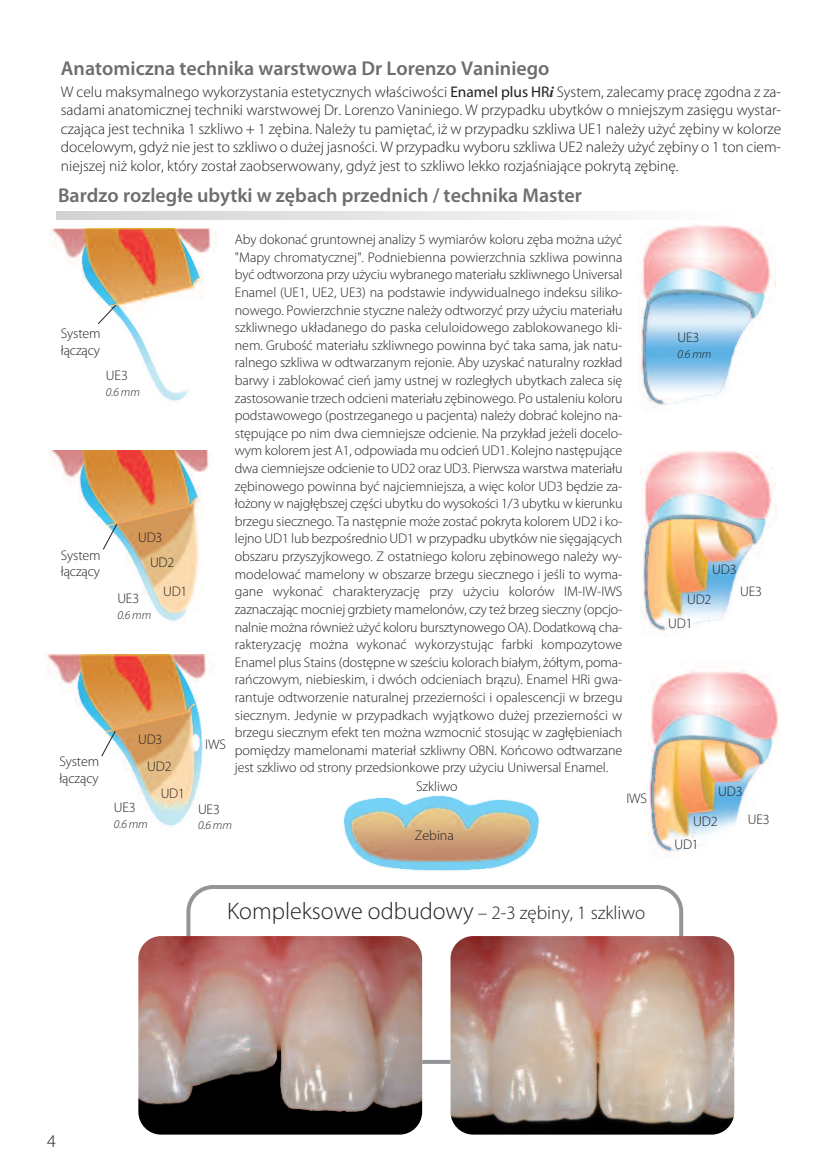
<style>
.page{position:relative;width:840px;height:1163px;background:#fff}
.page>*{position:absolute;margin:0;border:0;box-sizing:border-box;transform-origin:0 0}
.t1{font:300 24px "Myriad Pro";color:#231f20}
.t2{font:600 20px "Myriad Pro";color:#6c6d70}
.t3{font:300 18px "Myriad Pro";color:#231f20}
.t4{font:300 15.4px/18.6px "Myriad Pro";color:#231f20;text-align:justify}
.t5{font:300 14px/17.6px "Myriad Pro";letter-spacing:-.01em;color:#231f20}
.t6{font:italic 300 12px "Myriad Pro";letter-spacing:-.01em;color:#231f20}
.s1{font-weight:400}
.s2{font-family:"Times New Roman";font-weight:700;font-style:italic}
.s3{font-size:19px}
</style>
<div class="page">
<img style="left:648px;top:670px;width:131px;height:188px">
<img style="left:47px;top:654px;width:164px;height:172px">
<img style="left:638px;top:224px;width:136px;height:187px">
<img style="left:49px;top:229px;width:168px;height:172px">
<img style="left:50px;top:450px;width:159px;height:171px">
<img style="left:640px;top:451px;width:136px;height:180px">
<svg style="left:98px;top:305px;width:18px;height:19px"></svg>
<svg style="left:103px;top:524px;width:14px;height:25px"></svg>
<svg style="left:101px;top:730px;width:15px;height:26px"></svg>
<svg style="left:186px;top:885px;width:496px;height:178px"></svg>
<img style="left:450px;top:935px;width:283px;height:199px;border-radius:23px">
<img style="left:138px;top:935px;width:284px;height:199px;border-radius:23px">
<svg style="left:57px;top:211px;width:545px;height:8px"></svg>
<img style="left:342px;top:796px;width:103px;height:26px">
<h2 class="t2" style="left:61px;top:61px;width:490px">Anatomiczna technika warstwowa Dr Lorenzo Vaniniego</h2>
<p class="t4" style="left:61px;top:83px;width:721px">W celu maksymalnego wykorzystania estetycznych właściwości <span class="s1">Enamel plus HR</span><span class="s2">i</span> System, zalecamy pracę zgodna z za&shy;sadami anatomicznej techniki warstwowej Dr. Lorenzo Vaniniego. W przypadku ubytków o mniejszym zasięgu wystar&shy;czająca jest technika 1 szkliwo + 1 zębina. Należy tu pamiętać, iż w przypadku szkliwa UE1 należy użyć zębiny w kolorze docelowym, gdyż nie jest to szkliwo o dużej jasności. W przypadku wyboru szkliwa UE2 należy użyć zębiny o 1 ton ciem&shy;niejszej niż kolor, który został zaobserwowany, gdyż jest to szkliwo lekko rozjaśniające pokrytą zębinę.</p>
<h2 class="t2" style="left:58px;top:188px;width:525px">Bardzo rozległe ubytki w zębach przednich / technika Master</h2>
<p class="t5" style="left:235px;top:232px;width:389px;text-align:justify">Aby dokonać gruntownej analizy 5 wymiarów koloru zęba można użyć "Mapy chromatycznej". Podniebienna powierzchnia szkliwa powinna być odtworzona przy użyciu wybranego materiału szkliwnego Universal Enamel (UE1, UE2, UE3) na podstawie indywidualnego indeksu siliko&shy;nowego. Powierzchnie styczne należy odtworzyć przy użyciu materiału szkliwnego układanego do paska celuloidowego zablokowanego kli&shy;nem. Grubość materiału szkliwnego powinna być taka sama, jak natu&shy;ralnego szkliwa w odtwarzanym rejonie. Aby uzyskać naturalny rozkład barwy i zablokować cień jamy ustnej w rozległych ubytkach zaleca się zastosowanie trzech odcieni materiału zębinowego. Po ustaleniu koloru podstawowego (postrzeganego u pacjenta) należy dobrać kolejno na&shy;stępujące po nim dwa ciemniejsze odcienie. Na przykład jeżeli docelo&shy;wym kolorem jest A1, odpowiada mu odcień UD1. Kolejno następujące dwa ciemniejsze odcienie to UD2 oraz UD3. Pierwsza warstwa materiału zębinowego powinna być najciemniejsza, a więc kolor UD3 będzie za&shy;łożony w najgłębszej części ubytku do wysokości 1/3 ubytku w kierunku brzegu siecznego. Ta następnie może zostać pokryta kolorem UD2 i ko&shy;lejno UD1 lub bezpośrednio UD1 w przypadku ubytków nie sięgających obszaru przyszyjkowego. Z ostatniego koloru zębinowego należy wy&shy;modelować mamelony w obszarze brzegu siecznego i jeśli to wyma&shy;gane wykonać charakteryzację przy użyciu kolorów IM-IW-IWS zaznaczając mocniej grzbiety mamelonów, czy też brzeg sieczny (opcjo&shy;nalnie można również użyć koloru bursztynowego OA). Dodatkową cha&shy;rakteryzację można wykonać wykorzystując farbki kompozytowe Enamel plus Stains (dostępne w sześciu kolorach białym, żółtym, poma&shy;rańczowym, niebieskim, i dwóch odcieniach brązu). Enamel HRi gwa&shy;rantuje odtworzenie naturalnej przezierności i opalescencji w brzegu siecznym. Jedynie w przypadkach wyjątkowo dużej przezierności w brzegu siecznym efekt ten można wzmocnić stosując w zagłębieniach pomiędzy mamelonami materiał szkliwny OBN. Końcowo odtwarzane jest szkliwo od strony przedsionkowe przy użyciu Uniwersal Enamel.</p>
<p class="t5" style="left:61px;top:326px;width:41px;line-height:16.8px">System łączący</p>
<p class="t5" style="left:106px;top:368px;width:23px">UE3</p>
<p class="t6" style="left:106px;top:387px;width:35px">0.6 mm</p>
<p class="t5" style="left:150px;top:525px;width:26px;line-height:25.2px;text-indent:-12px">UD3<br>UD2</p>
<p class="t5" style="left:163px;top:584px;width:26px">UD1</p>
<p class="t5" style="left:61px;top:547px;width:41px;line-height:16.8px">System łączący</p>
<p class="t5" style="left:117px;top:590px;width:23px">UE3</p>
<p class="t6" style="left:117px;top:610px;width:35px">0.6 mm</p>
<p class="t5" style="left:138px;top:731px;width:26px">UD3</p>
<p class="t5" style="left:147px;top:758px;width:26px">UD2</p>
<p class="t5" style="left:160px;top:785px;width:26px">UD1</p>
<p class="t5" style="left:205px;top:736px;width:22px">IWS</p>
<p class="t5" style="left:59px;top:754px;width:41px;line-height:16.8px">System łączący</p>
<p class="t5" style="left:416px;top:778px;width:43px">Szkliwo</p>
<p class="t5" style="left:626px;top:790px;width:22px">IWS</p>
<p class="t5" style="left:114px;top:800px;width:23px">UE3</p>
<p class="t6" style="left:114px;top:819px;width:35px">0.6 mm</p>
<p class="t5" style="left:198px;top:801px;width:23px">UE3</p>
<p class="t6" style="left:198px;top:820px;width:35px">0.6 mm</p>
<p class="t5" style="left:414px;top:827px;width:40px">Zebina</p>
<h1 class="t1" style="left:227px;top:902px;width:419px">Kompleksowe odbudowy <span class="s3">– 2-3 zębiny, 1 szkliwo</span></h1>
<p class="t5" style="left:677px;top:330px;width:23px">UE3</p>
<p class="t6" style="left:677px;top:349px;width:35px">0.6 mm</p>
<p class="t5" style="left:711px;top:561px;width:26px">UD3</p>
<p class="t5" style="left:668px;top:588px;width:45px;line-height:23.6px;text-indent:19px">UD2<br>UD1</p>
<p class="t5" style="left:739px;top:583px;width:23px">UE3</p>
<p class="t5" style="left:718px;top:783px;width:26px">UD3</p>
<p class="t5" style="left:674px;top:810px;width:45px;line-height:23.6px;text-indent:19px">UD2<br>UD1</p>
<p class="t5" style="left:747px;top:811px;width:23px">UE3</p>
<p class="t3" style="left:47px;top:1133px;width:10px">4</p>
</div>
